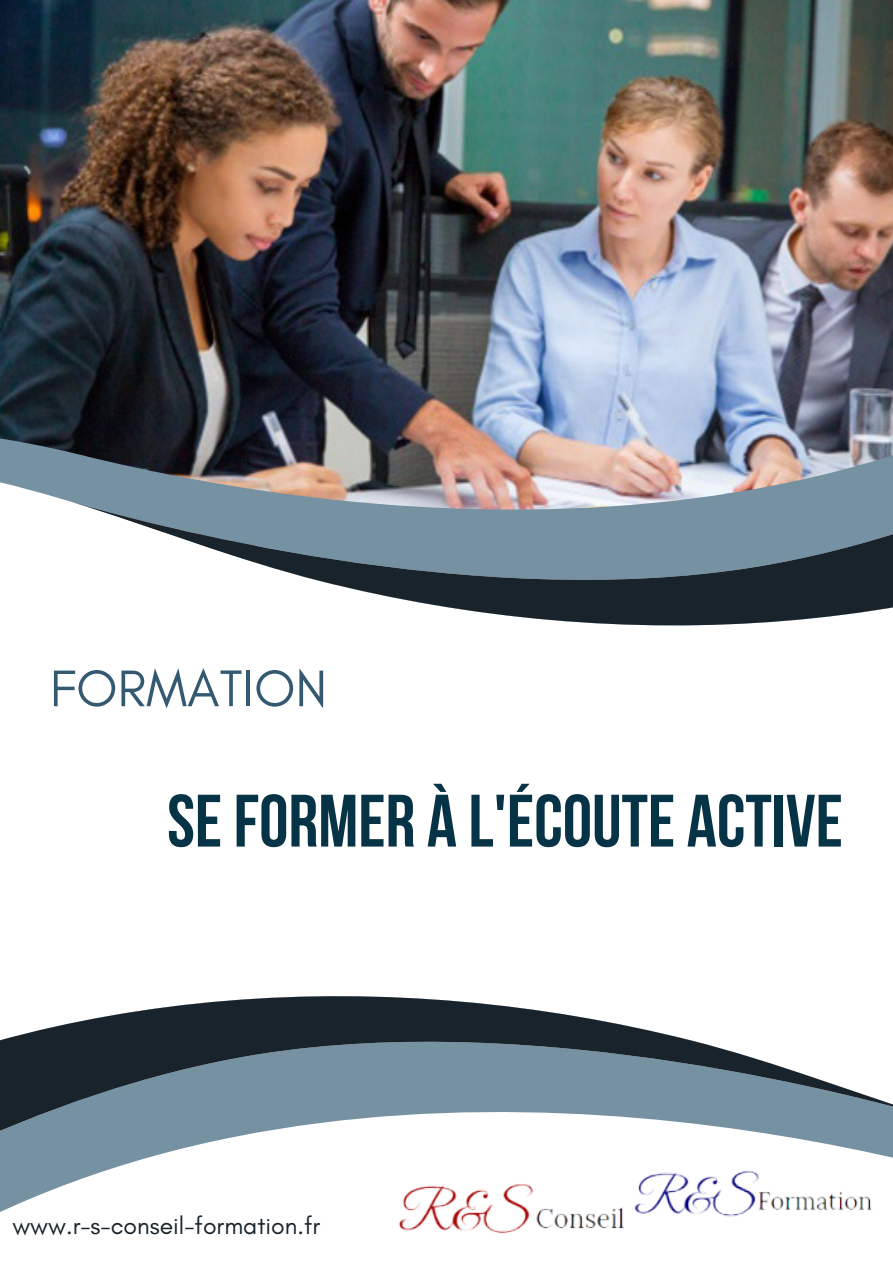
<style>
.page{position:relative;width:893px;height:1264px;background:#fff}
.page>*{position:absolute;margin:0;border:0;box-sizing:border-box;transform-origin:0 0}
.t1{font:700 74.1px "Bebas Neue";color:#073346}
.t2{font:52.35px "Glacial Indifference";color:#345970}
.t3{font:24.75px "Glacial Indifference";color:#18232b}
</style>
<div class="page">
<img style="left:0;top:0;width:892px;height:218px">
<img style="left:0;top:218px;width:892px;height:231px">
<svg style="left:0;top:449px;width:73px;height:54px;fill:#7691a2"></svg>
<img style="left:73px;top:345px;width:819px;height:281px">
<svg style="left:0;top:996px;width:892px;height:238px"></svg>
<h2 class="t2" style="left:50px;top:656px;width:278px">FORMATION</h2>
<h1 class="t1" style="left:167px;top:791px;width:677px">SEFORMER À L'ÉCOUTE ACTIVE</h1>
<p class="t3" style="left:12px;top:1210px;width:309px">www.r-s-conseil-formation.fr</p>
</div>
